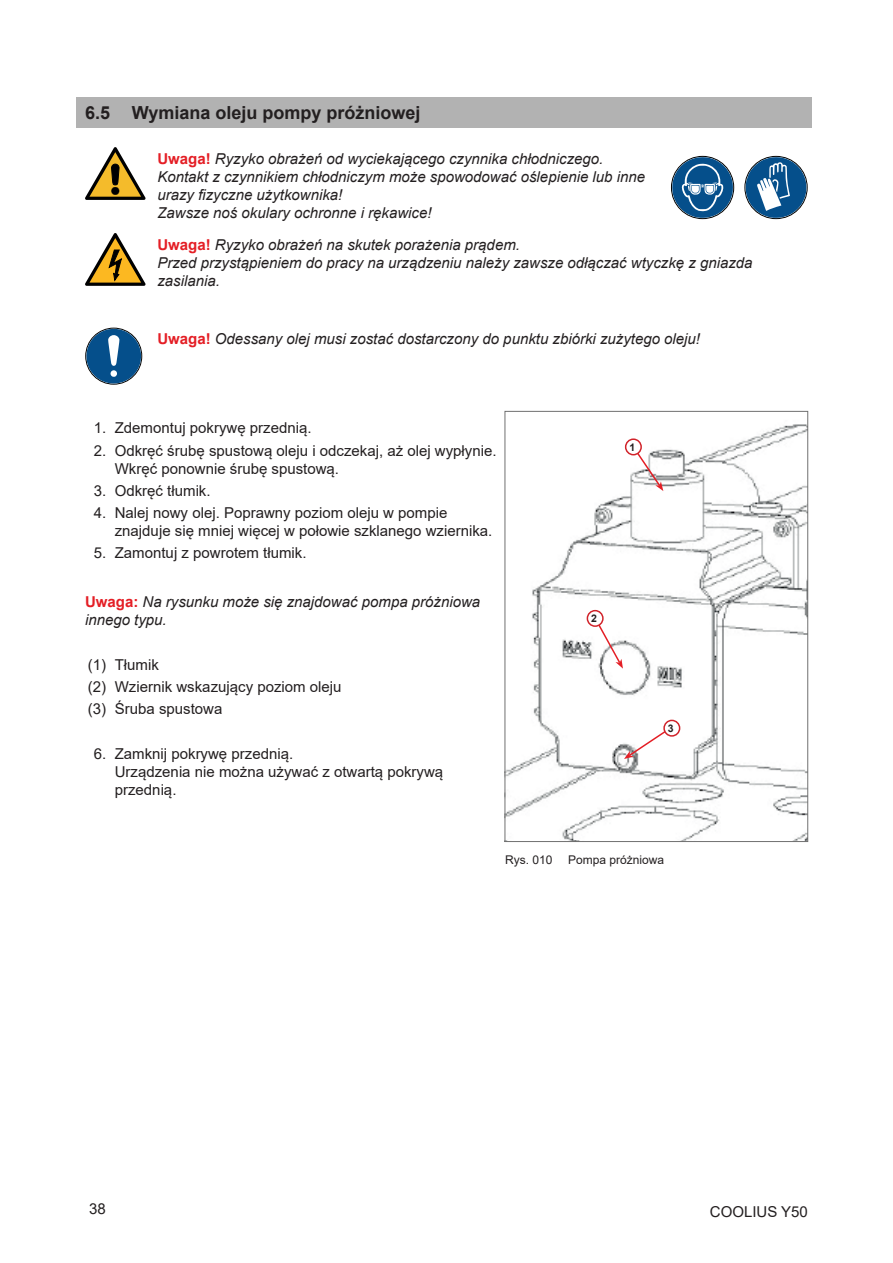
<style>
.page{position:relative;width:893px;height:1263px;background:#fff}
.page>*{position:absolute;margin:0;border:0;box-sizing:border-box;transform-origin:0 0}
.t1{font:700 18px "Arial";color:#231f20}
.t2{font:italic 15px/18px "Arial";color:#231f20}
.t3{font:15px/18px "Arial";color:#231f20}
.t4{font:12px "Arial";color:#231f20}
.t5{font:700 10.5px "Arial";color:#231f20}
.s1{font-weight:700;font-style:normal;color:#e41e25}
</style>
<div class="page">
<div style="left:77px;top:98px;width:735px;height:30px;background:#b2b2b2"></div>
<svg style="left:85px;top:147px;width:61px;height:53px"></svg>
<svg style="left:672px;top:157px;width:61px;height:61px"></svg>
<svg style="left:746px;top:157px;width:60px;height:61px"></svg>
<svg style="left:85px;top:233px;width:61px;height:53px"></svg>
<svg style="left:85px;top:327px;width:57px;height:56px"></svg>
<img style="left:507px;top:424px;width:299px;height:416px">
<div style="left:505px;top:411px;width:303px;height:431px;border:1px solid #707070"></div>
<svg style="left:632px;top:445px;width:31px;height:46px"></svg>
<div style="left:626px;top:439px;width:15px;height:16px;background:#fff;border-radius:50%"></div>
<div style="left:625px;top:438px;width:17px;height:17px;border:2px solid #d1232a;border-radius:50%"></div>
<svg style="left:593px;top:616px;width:30px;height:53px"></svg>
<div style="left:587px;top:611px;width:16px;height:15px;background:#fff;border-radius:50%"></div>
<div style="left:587px;top:610px;width:17px;height:17px;border:2px solid #d1232a;border-radius:50%"></div>
<svg style="left:624px;top:725px;width:50px;height:34px"></svg>
<div style="left:664px;top:720px;width:16px;height:16px;background:#fff;border-radius:50%"></div>
<div style="left:663px;top:720px;width:17px;height:17px;border:2px solid #d1232a;border-radius:50%"></div>
<p class="t1" style="left:85px;top:100px;width:337px">6.5 Wymiana oleju pompy próżniowej</p>
<p class="t2" style="left:157px;top:150px;width:489px"><span class="s1">Uwaga!</span> Ryzyko obrażeń od wyciekającego czynnika chłodniczego.<br>Kontakt z czynnikiem chłodniczym może spowodować oślepienie lub inne urazy fizyczne użytkownika!<br>Zawsze noś okulary ochronne i rękawice!</p>
<p class="t2" style="left:157px;top:236px;width:597px"><span class="s1">Uwaga!</span> Ryzyko obrażeń na skutek porażenia prądem.<br>Przed przystąpieniem do pracy na urządzeniu należy zawsze odłączać wtyczkę z gniazda zasilania.</p>
<p class="t2" style="left:157px;top:330px;width:544px"><span class="s1">Uwaga!</span> Odessany olej musi zostać dostarczony do punktu zbiórki zużytego oleju!</p>
<p class="t3" style="left:94px;top:419px;width:219px">1. Zdemontuj pokrywę przednią.</p>
<p class="t3" style="left:115px;top:441px;width:383px;text-indent:-21px">2. Odkręć śrubę spustową oleju i odczekaj, aż olej wypłynie.<br>Wkręć ponownie śrubę spustową.</p>
<p class="t3" style="left:94px;top:482px;width:118px">3. Odkręć tłumik.</p>
<p class="t3" style="left:115px;top:504px;width:379px;text-indent:-21px">4. Nalej nowy olej. Poprawny poziom oleju w pompie znajduje się mniej więcej w połowie szklanego wziernika.</p>
<p class="t3" style="left:94px;top:544px;width:214px">5. Zamontuj z powrotem tłumik.</p>
<p class="t2" style="left:85px;top:593px;width:397px"><span class="s1">Uwaga:</span> Na rysunku może się znajdować pompa próżniowa innego typu.</p>
<p class="t3" style="left:88px;top:653px;width:255px;line-height:22.2px">(1) Tłumik<br>(2) Wziernik wskazujący poziom oleju (3) Śruba spustowa</p>
<p class="t3" style="left:115px;top:744px;width:330px;text-indent:-21px">6. Zamknij pokrywę przednią.<br>Urządzenia nie można używać z otwartą pokrywą przednią.</p>
<p class="t5" style="left:629px;top:440px;width:7px">1</p>
<p class="t5" style="left:591px;top:611px;width:7px">2</p>
<p class="t5" style="left:668px;top:721px;width:7px">3</p>
<p class="t4" style="left:505px;top:851px;width:49px">Rys. 010</p>
<p class="t4" style="left:568px;top:851px;width:98px">Pompa próżniowa</p>
<p class="t3" style="left:89px;top:1200px;width:18px">38</p>
<p class="t3" style="left:710px;top:1202px;width:100px">COOLIUS Y50</p>
</div>
